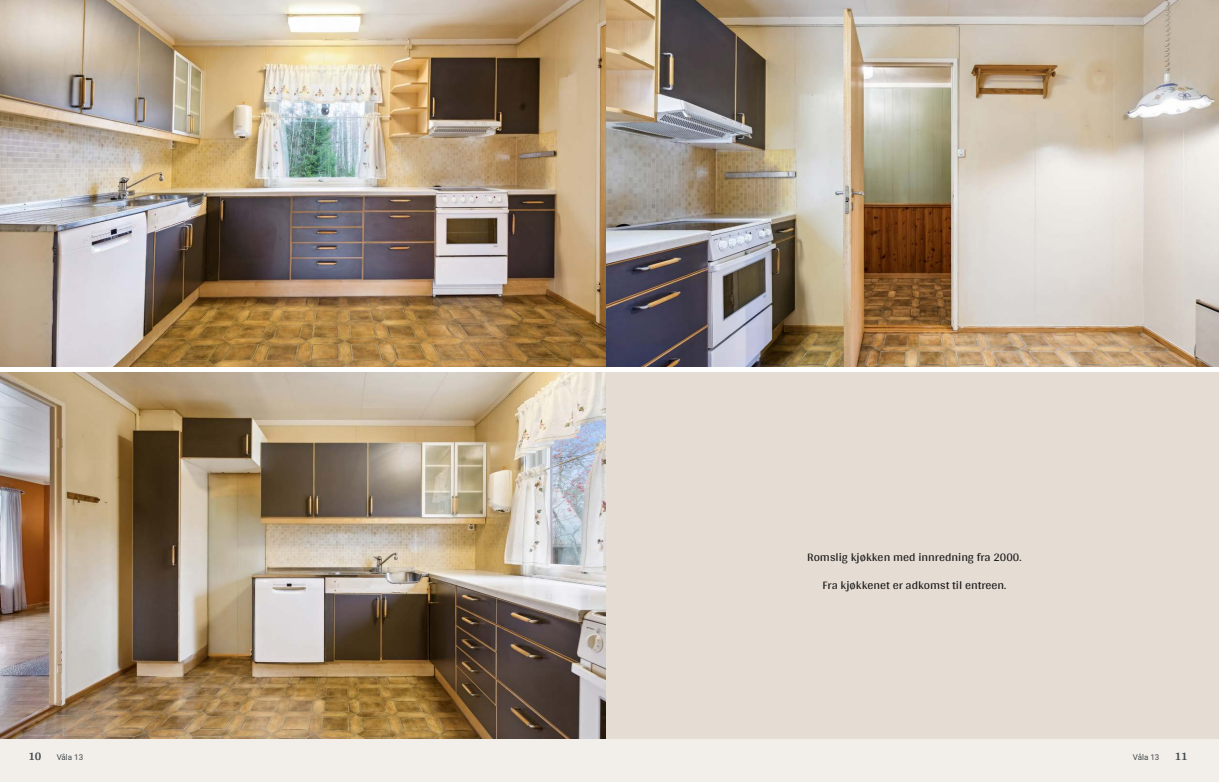
<style>
.page{position:relative;width:1219px;height:782px;background:#fff}
.page>*{position:absolute;margin:0;border:0;box-sizing:border-box;transform-origin:0 0}
.t1{font:12px "Arya";color:#1d1d1b}
.t2{font:700 12px "Arya";color:#414749}
.t3{font:8px "Roboto Vitec";color:#414749}
</style>
<div class="page">
<img style="left:0;top:0;width:607px;height:367px">
<img style="left:0;top:372px;width:607px;height:367px">
<div style="left:0;top:739px;width:609px;height:42px;background:#f2eeea"></div>
<img style="left:607px;top:0;width:612px;height:367px">
<div style="left:607px;top:739px;width:612px;height:42px;background:#f2eeea"></div>
<div style="left:607px;top:372px;width:612px;height:367px;background:#e5dcd4"></div>
<p class="t1" style="left:807px;top:549px;width:216px">Romslig kjøkken med innredning fra 2000.</p>
<p class="t1" style="left:822px;top:577px;width:185px">Fra kjøkkenet er adkomst til entreen.</p>
<p class="t2" style="left:28px;top:749px;width:15px">10</p>
<p class="t3" style="left:57px;top:751px;width:28px">Våla 13</p>
<p class="t3" style="left:1133px;top:751px;width:28px">Våla 13</p>
<p class="t2" style="left:1175px;top:749px;width:15px">11</p>
</div>
